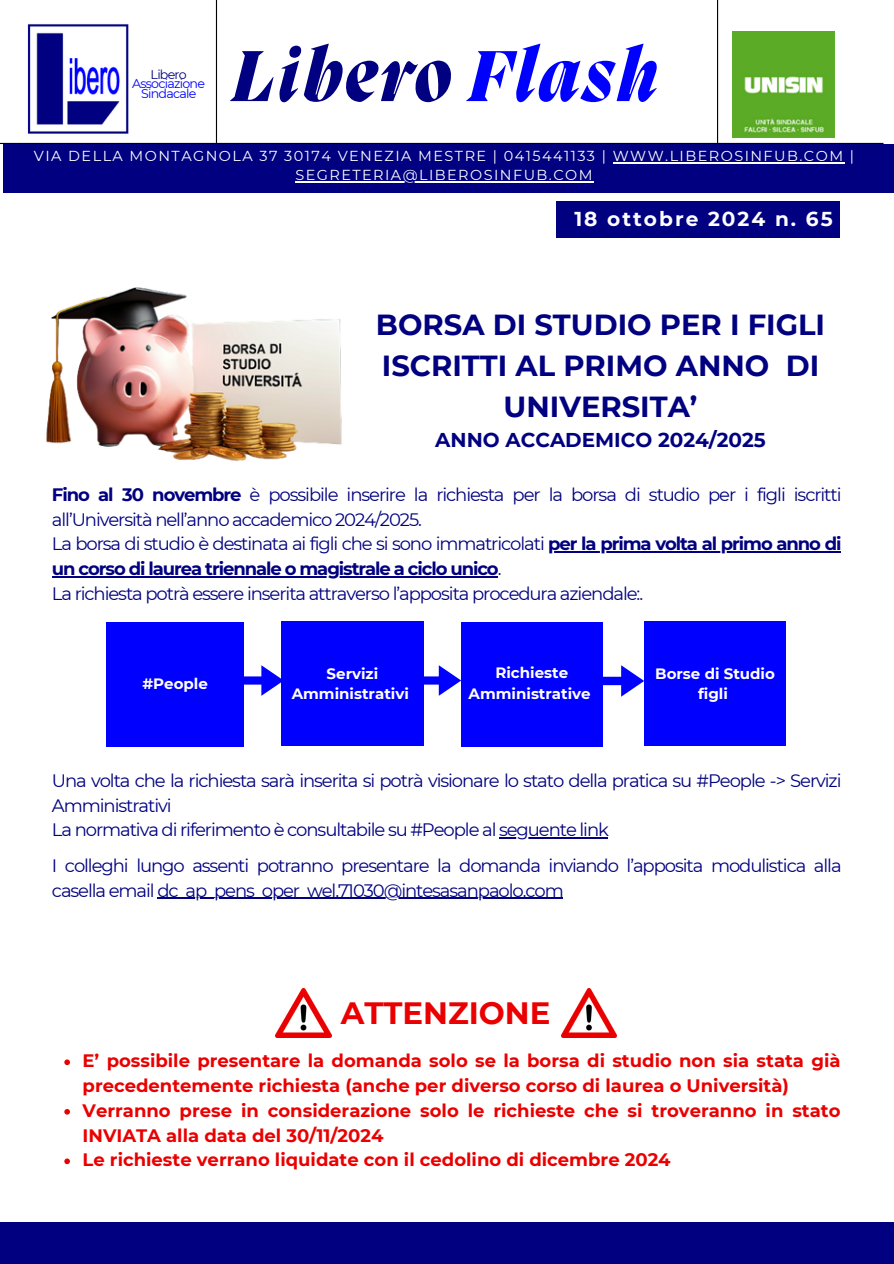
<style>
.page{position:relative;width:894px;height:1264px;background:#fff}
.page>*{position:absolute;margin:0;border:0;box-sizing:border-box;transform-origin:0 0}
.t1{font:italic 800 73.95px "Migra";letter-spacing:.04em;color:#000080}
.t2{font:700 30.75px "Montserrat";color:#ea0000}
.t3{font:700 28.95px/40.5px "Montserrat";color:#000080;text-align:center}
.t4{font:700 20.1px "Montserrat";letter-spacing:.1em;color:#fdfefd}
.t5{font:700 19.95px "Montserrat";color:#000080}
.t6{font:18px/24.8px "Montserrat";letter-spacing:-.06em;color:#000080}
.t7{font:700 18px/24.8px "Montserrat";color:#ea0000}
.t8{font:700 15px/20.2px "Montserrat";color:#fff;text-align:center}
.t9{font:14.4px "Montserrat";letter-spacing:.1em;color:#fdfefd}
.t10{font:12.6px "Montserrat";letter-spacing:-.06em;color:#00f}
.t11{font:12.6px "Montserrat";letter-spacing:-.06em;color:#000080}
.s1{color:#00f}
.s2{font-weight:700}
</style>
<div class="page">
<div style="left:4px;top:144px;width:889px;height:48px;background:#000080"></div>
<hr style="left:0;top:143px;width:883px;height:1px;background:#000">
<hr style="left:716px;top:0;width:2px;height:143px;background:#000">
<hr style="left:216px;top:0;width:1px;height:143px;background:#000">
<img style="left:732px;top:32px;width:102px;height:105px">
<img style="left:27px;top:24px;width:102px;height:110px">
<hr style="left:612px;top:162px;width:232px;height:1px;background:#fdfefd">
<hr style="left:295px;top:181px;width:299px;height:2px;background:#fdfefd">
<div style="left:0;top:1222px;width:893px;height:41px;background:#000080"></div>
<div style="left:556px;top:201px;width:283px;height:37px;background:#000080"></div>
<div style="left:107px;top:622px;width:136px;height:124px;background:#00f"></div>
<div style="left:281px;top:621px;width:142px;height:125px;background:#00f"></div>
<div style="left:461px;top:622px;width:141px;height:124px;background:#00f"></div>
<div style="left:644px;top:621px;width:141px;height:125px;background:#00f"></div>
<svg style="left:423px;top:665px;width:38px;height:30px"></svg>
<svg style="left:243px;top:665px;width:38px;height:30px"></svg>
<svg style="left:602px;top:665px;width:42px;height:31px"></svg>
<img style="left:276px;top:988px;width:55px;height:49px">
<img style="left:561px;top:988px;width:55px;height:49px">
<img style="left:23px;top:192px;width:346px;height:269px">
<hr style="left:548px;top:551px;width:292px;height:1px;background:#000080">
<hr style="left:52px;top:576px;width:445px;height:1px;background:#000080">
<svg style="left:64px;top:1059px;width:6px;height:6px"></svg>
<svg style="left:64px;top:1109px;width:6px;height:5px"></svg>
<svg style="left:64px;top:1158px;width:6px;height:6px"></svg>
<hr style="left:157px;top:897px;width:405px;height:2px;background:#000080">
<hr style="left:499px;top:837px;width:108px;height:1px;background:#000080">
<p class="t11" style="left:151px;top:67px;width:38px">Libero</p>
<h5 class="t10" style="left:132px;top:76px;width:74px">Associazione</h5>
<p class="t10" style="left:141px;top:85px;width:57px">Sindacale</p>
<h1 class="t1" style="left:233px;top:41px;width:427px">Libero <span class="s1">Flash</span></h1>
<p class="t9" style="left:34px;top:147px;width:821px">VIA DELLA MONTAGNOLA 37 30174 VENEZIA MESTRE | 0415441133 | WWW.LIBEROSINFUB.COM |</p>
<p class="t9" style="left:295px;top:166px;width:298px">SEGRETERIA@LIBEROSINFUB.COM</p>
<h6 class="t4" style="left:574px;top:206px;width:260px">18 ottobre 2024 n. 65</h6>
<h2 class="t3" style="left:376px;top:305px;width:450px">BORSA DI STUDIO PER I FIGLI<br>ISCRITTI AL PRIMO ANNO DI<br>UNIVERSITA’</h2>
<h2 class="t5" style="left:435px;top:427px;width:332px">ANNO ACCADEMICO 2024/2025</h2>
<h4 class="t6" style="left:52px;top:482px;width:791px"><span class="s2">Fino al 30 novembre</span> è possibile inserire la richiesta per la borsa di studio per i figli iscritti all’Università nell’anno accademico 2024/2025.<br>La borsa di studio è destinata ai figli che si sono immatricolati <span class="s2">per la prima volta al primo anno di</span></h4>
<p class="t6" style="left:52px;top:556px;width:592px"><span class="s2">un corso di laurea triennale o magistrale a ciclo unico</span>.<br>La richiesta potrà essere inserita attraverso l’apposita procedura aziendale:.</p>
<h3 class="t8" style="left:142px;top:673px;width:67px">#People</h3>
<h2 class="t8" style="left:292px;top:663px;width:119px">Servizi<br>Amministrativi</h2>
<h4 class="t8" style="left:468px;top:663px;width:123px">Richieste<br>Amministrative</h4>
<h6 class="t8" style="left:655px;top:663px;width:121px">Borse di Studio figli</h6>
<p class="t6" style="left:52px;top:768px;width:791px">Una volta che la richiesta sarà inserita si potrà visionare lo stato della pratica su #People -&gt; Servizi<br>Amministrativi<br>La normativa di riferimento è consultabile su #People al seguente link</p>
<p class="t6" style="left:52px;top:853px;width:791px">I colleghi lungo assenti potranno presentare la domanda inviando l’apposita modulistica alla casella email dc_ap_pens_oper_wel.71030@intesasanpaolo.com</p>
<h6 class="t2" style="left:341px;top:994px;width:211px">ATTENZIONE</h6>
<p class="t7" style="left:83px;top:1048px;width:759px">E’ possibile presentare la domanda solo se la borsa di studio non sia stata già precedentemente richiesta (anche per diverso corso di laurea o Università)</p>
<p class="t7" style="left:83px;top:1098px;width:759px">Verranno prese in considerazione solo le richieste che si troveranno in stato<br>INVIATA alla data del 30/11/2024</p>
<p class="t7" style="left:83px;top:1147px;width:589px">Le richieste verrano liquidate con il cedolino di dicembre 2024</p>
</div>
